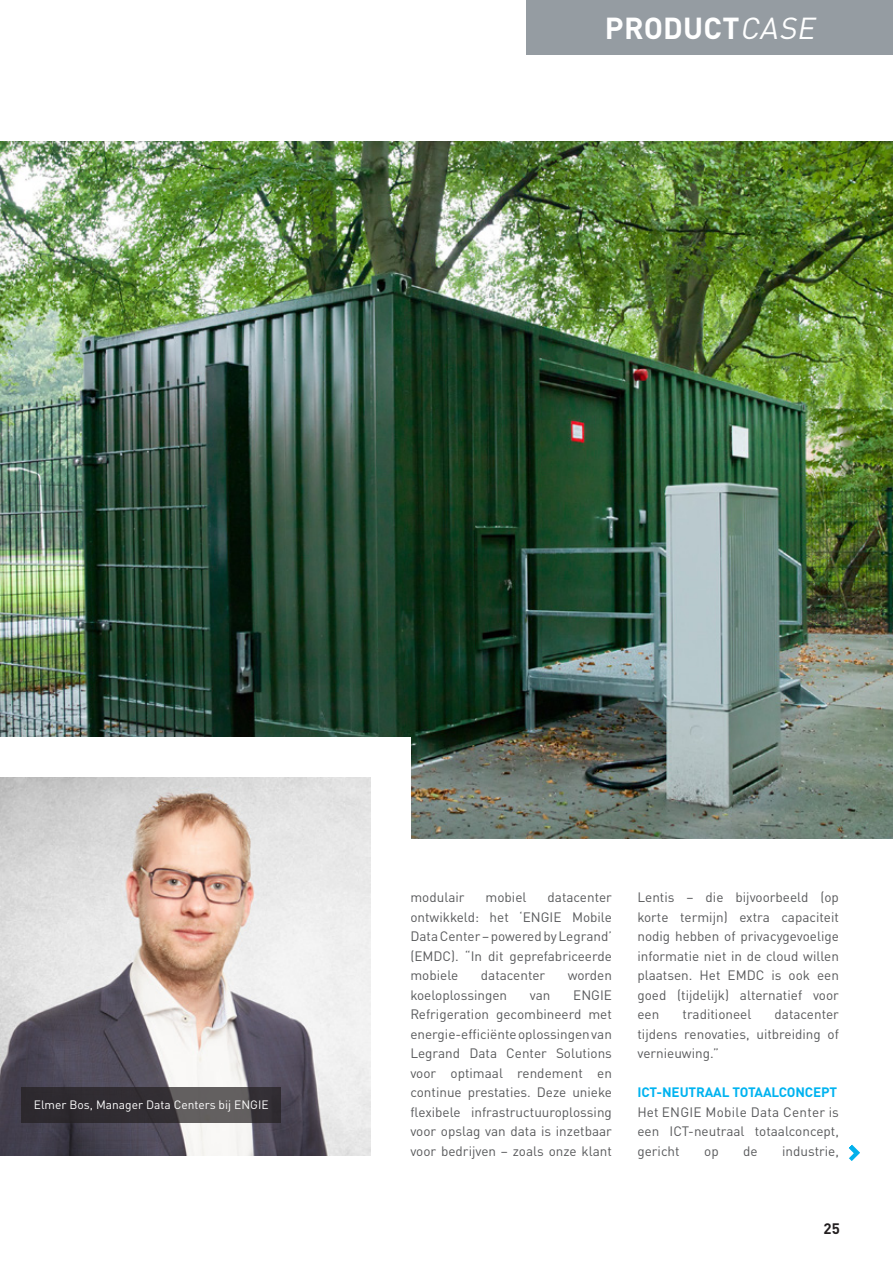
<style>
.page{position:relative;width:893px;height:1263px;background:#fff}
.page>*{position:absolute;margin:0;border:0;box-sizing:border-box;transform-origin:0 0}
.t1{font:700 30px "DIN Pro";letter-spacing:.005em;color:#fff}
.t2{font:700 15px "DIN Pro";color:#231f20}
.t3{font:13.5px/19.5px "DIN Pro";color:#58595b;text-align:justify}
.t4{font:700 13.5px "DIN Pro";letter-spacing:-.01em;color:#00b3f0}
.t5{font:12px "DIN Pro";color:#fff}
.s1{font-weight:400;font-style:italic}
</style>
<div class="page">
<img style="left:0;top:142px;width:893px;height:697px">
<div style="left:0;top:737px;width:410px;height:218px;background:#fff"></div>
<img style="left:0;top:778px;width:370px;height:378px">
<svg style="left:21px;top:1087px;width:260px;height:36px;background:#3e3a3e"></svg>
<div style="left:526px;top:0;width:367px;height:54px;background:#959ca2"></div>
<img style="left:848px;top:1144px;width:12px;height:17px">
<h1 class="t1" style="left:605px;top:3px;width:218px">PRODUCT<span class="s1">CASE</span></h1>
<p class="t5" style="left:34px;top:1095px;width:236px">Elmer Bos, Manager Data Centers bij ENGIE</p>
<p class="t3" style="left:410px;top:886px;width:56px">modulair</p>
<p class="t3" style="left:486px;top:886px;width:42px">mobiel</p>
<p class="t3" style="left:410px;top:886px;width:203px;text-indent:137px">datacenter ontwikkeld: het ‘ENGIE Mobile Data Center – powered by Legrand’ (EMDC). “In dit geprefabriceerde mobiele</p>
<p class="t3" style="left:481px;top:964px;width:66px">datacenter</p>
<p class="t3" style="left:568px;top:964px;width:46px">worden</p>
<p class="t3" style="left:410px;top:984px;width:98px">koeloplossingen</p>
<p class="t3" style="left:530px;top:984px;width:22px">van</p>
<p class="t3" style="left:410px;top:984px;width:203px;text-indent:163px">ENGIE Refrigeration gecombineerd met energie-efficiënte oplossingen van Legrand Data Center Solutions voor optimaal rendement en continue prestaties. Deze unieke flexibele infrastructuuroplossing voor opslag van data is inzetbaar voor bedrijven – zoals onze klant</p>
<p class="t3" style="left:637px;top:886px;width:203px">Lentis – die bijvoorbeeld (op korte termijn) extra capaciteit nodig hebben of privacygevoelige informatie niet in de cloud willen plaatsen. Het EMDC is ook een goed (tijdelijk) alternatief voor een</p>
<p class="t3" style="left:683px;top:1003px;width:70px">traditioneel</p>
<p class="t3" style="left:637px;top:1003px;width:203px;text-indent:137px">datacenter tijdens renovaties, uitbreiding of vernieuwing.”</p>
<p class="t4" style="left:637px;top:1081px;width:201px">ICT-NEUTRAAL TOTAALCONCEPT</p>
<p class="t3" style="left:637px;top:1101px;width:203px">Het ENGIE Mobile Data Center is een ICT-neutraal totaalconcept, gericht</p>
<p class="t3" style="left:704px;top:1140px;width:16px">op</p>
<p class="t3" style="left:743px;top:1140px;width:16px">de</p>
<p class="t3" style="left:782px;top:1140px;width:58px">industrie,</p>
<p class="t2" style="left:823px;top:1216px;width:18px">25</p>
</div>
